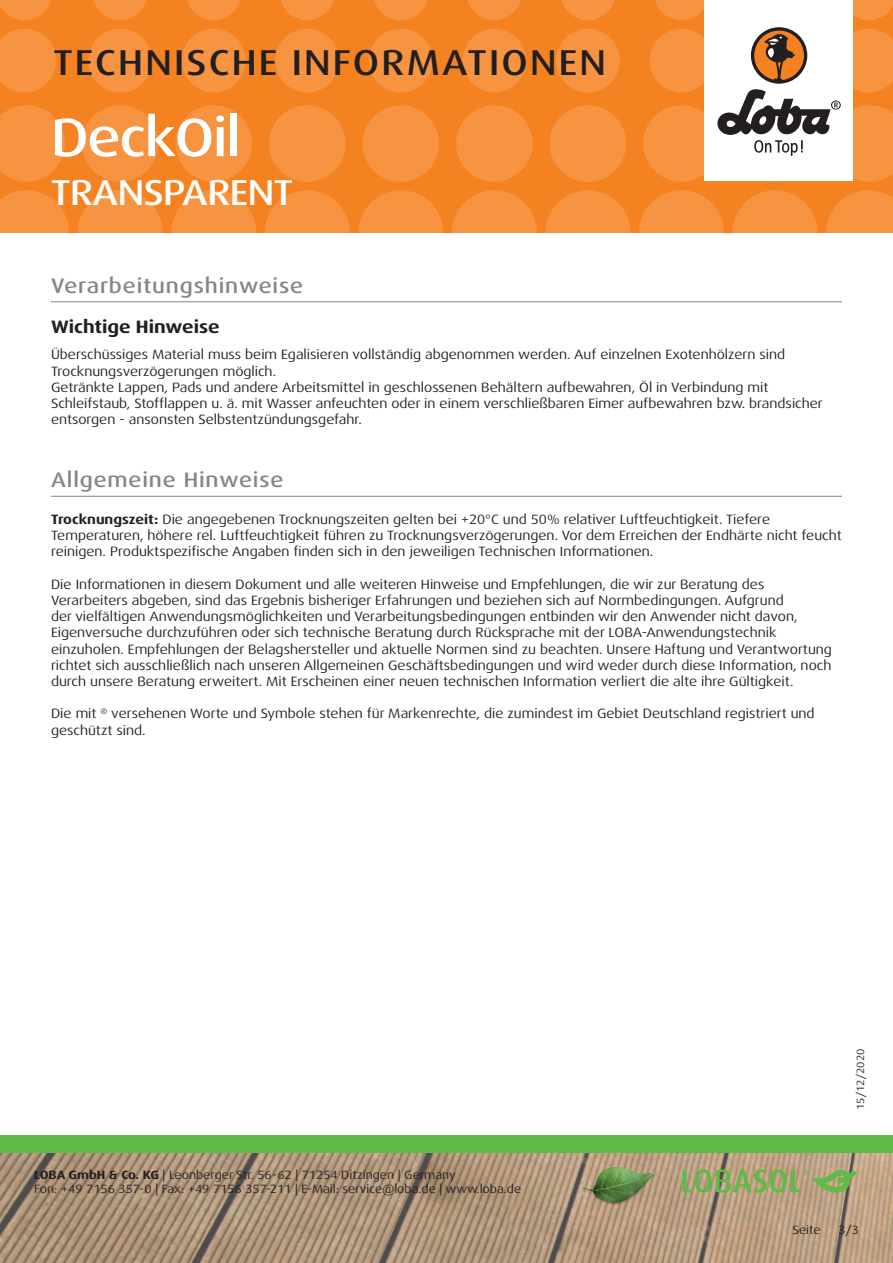
<style>
.page{position:relative;width:893px;height:1263px;background:#fff}
.page>*{position:absolute;margin:0;border:0;box-sizing:border-box;transform-origin:0 0}
.t1{font:500 expanded 54px "Dax Pro";letter-spacing:-.025em;color:#fff}
.t2{font:500 expanded 36px "Dax Pro";letter-spacing:.06em;color:#231f20}
.t3{font:500 expanded 36px "Dax Pro";letter-spacing:-.015em;color:#fff}
.Titel_grau{font:500 expanded 21px "Dax Pro";letter-spacing:.04em;color:#82858b}
.t4{font:700 expanded 18px "Dax Pro";color:#231f20}
.Text{font:expanded 13.5px/16.2px "Dax Pro";color:#231f20}
.t5{font:expanded 12px/14.4px "Dax Pro";color:#231f20}
.t6{font:expanded 10.5px "Dax Pro";color:#231f20}
.s1{font-weight:700}
</style>
<div class="page">
<div style="left:0;top:0;width:893px;height:233px;background:#f58220"></div>
<svg style="left:0;top:190px;width:69px;height:43px"></svg>
<svg style="left:78px;top:190px;width:85px;height:85px;fill:#f69441"></svg>
<svg style="left:171px;top:190px;width:85px;height:85px;fill:#f69441"></svg>
<svg style="left:265px;top:190px;width:85px;height:85px;fill:#f69441"></svg>
<svg style="left:358px;top:190px;width:85px;height:85px;fill:#f69441"></svg>
<svg style="left:545px;top:190px;width:85px;height:85px;fill:#f69441"></svg>
<svg style="left:452px;top:190px;width:85px;height:85px;fill:#f69441"></svg>
<svg style="left:732px;top:190px;width:85px;height:85px;fill:#f69441"></svg>
<svg style="left:639px;top:190px;width:85px;height:85px;fill:#f69441"></svg>
<svg style="left:826px;top:190px;width:67px;height:43px"></svg>
<svg style="left:0;top:105px;width:65px;height:77px"></svg>
<svg style="left:82px;top:105px;width:76px;height:77px"></svg>
<svg style="left:175px;top:105px;width:77px;height:77px"></svg>
<svg style="left:269px;top:105px;width:76px;height:77px"></svg>
<svg style="left:456px;top:105px;width:77px;height:77px"></svg>
<svg style="left:362px;top:105px;width:77px;height:77px"></svg>
<svg style="left:550px;top:105px;width:76px;height:77px"></svg>
<svg style="left:0;top:29px;width:56px;height:63px"></svg>
<svg style="left:182px;top:29px;width:64px;height:63px"></svg>
<svg style="left:88px;top:29px;width:64px;height:63px"></svg>
<svg style="left:275px;top:29px;width:64px;height:63px"></svg>
<svg style="left:462px;top:29px;width:64px;height:63px"></svg>
<svg style="left:369px;top:29px;width:64px;height:63px"></svg>
<svg style="left:556px;top:29px;width:64px;height:63px"></svg>
<svg style="left:0;top:0;width:51px;height:20px"></svg>
<svg style="left:187px;top:0;width:53px;height:20px"></svg>
<svg style="left:468px;top:0;width:53px;height:20px"></svg>
<svg style="left:655px;top:0;width:49px;height:20px"></svg>
<svg style="left:93px;top:0;width:54px;height:20px"></svg>
<svg style="left:374px;top:0;width:54px;height:20px"></svg>
<svg style="left:281px;top:0;width:53px;height:20px"></svg>
<svg style="left:561px;top:0;width:54px;height:20px"></svg>
<svg style="left:853px;top:0;width:40px;height:20px"></svg>
<img style="left:0;top:1152px;width:893px;height:111px">
<div style="left:0;top:1135px;width:893px;height:17px;background:#60bb46"></div>
<div style="left:704px;top:0;width:149px;height:181px;background:#fff"></div>
<svg style="left:643px;top:29px;width:250px;height:153px"></svg>
<img style="left:578px;top:1161px;width:82px;height:81px">
<svg style="left:682px;top:1169px;width:175px;height:24px;background:#96a96a"></svg>
<hr style="left:51px;top:496px;width:791px;height:1px;background:#82858b">
<hr style="left:51px;top:301px;width:791px;height:1px;background:#82858b">
<h2 class="t2" style="left:53px;top:40px;width:554px">TECHNISCHE INFORMATIONEN</h2>
<p class="t1" style="left:51px;top:103px;width:191px">DeckOil</p>
<h2 class="t3" style="left:51px;top:169px;width:244px">TRANSPARENT</h2>
<p class="Titel_grau" style="left:51px;top:272px;width:254px">Verarbeitungshinweise</p>
<p class="t4" style="left:51px;top:315px;width:170px">Wichtige Hinweise</p>
<p class="Text" style="left:51px;top:347px;width:736px">Überschüssiges Material muss beim Egalisieren vollständig abgenommen werden. Auf einzelnen Exotenhölzern sind<br>Trocknungsverzögerungen möglich.</p>
<p class="Text" style="left:51px;top:379px;width:773px">Getränkte Lappen, Pads und andere Arbeitsmittel in geschlossenen Behältern aufbewahren, Öl in Verbindung mit<br>Schleifstaub, Stofflappen u. ä. mit Wasser anfeuchten oder in einem verschließbaren Eimer aufbewahren bzw. brandsicher entsorgen - ansonsten Selbstentzündungsgefahr.</p>
<p class="Titel_grau" style="left:51px;top:467px;width:234px">Allgemeine Hinweise</p>
<p class="Text" style="left:51px;top:511px;width:792px"><span class="s1">Trocknungszeit:</span> Die angegebenen Trocknungszeiten gelten bei +20°C und 50% relativer Luftfeuchtigkeit. Tiefere<br>Temperaturen, höhere rel. Luftfeuchtigkeit führen zu Trocknungsverzögerungen. Vor dem Erreichen der Endhärte nicht feucht reinigen. Produktspezifische Angaben finden sich in den jeweiligen Technischen Informationen.</p>
<p class="Text" style="left:51px;top:576px;width:782px">Die Informationen in diesem Dokument und alle weiteren Hinweise und Empfehlungen, die wir zur Beratung des Verarbeiters abgeben, sind das Ergebnis bisheriger Erfahrungen und beziehen sich auf Normbedingungen. Aufgrund<br>der vielfältigen Anwendungsmöglichkeiten und Verarbeitungsbedingungen entbinden wir den Anwender nicht davon, Eigenversuche durchzuführen oder sich technische Beratung durch Rücksprache mit der LOBA-Anwendungstechnik einzuholen. Empfehlungen der Belagshersteller und aktuelle Normen sind zu beachten. Unsere Haftung und Verantwortung richtet sich ausschließlich nach unseren Allgemeinen Geschäftsbedingungen und wird weder durch diese Information, noch durch unsere Beratung erweitert. Mit Erscheinen einer neuen technischen Information verliert die alte ihre Gültigkeit.</p>
<p class="Text" style="left:51px;top:706px;width:765px">Die mit <sup>®</sup> versehenen Worte und Symbole stehen für Markenrechte, die zumindest im Gebiet Deutschland registriert und geschützt sind.</p>
<p class="t5" style="left:34px;top:1167px;width:489px"><span class="s1">LOBA GmbH &amp; Co. KG</span> | Leonberger Str. 56-62 | 71254 Ditzingen | Germany<br>Fon: +49 7156 357-0 | Fax: +49 7156 357-211 | E-Mail: service@loba.de | www.loba.de</p>
<p class="t6" style="left:854px;top:1110px;width:63px;rotate:-90deg">15/12/2020</p>
<p class="t5" style="left:792px;top:1223px;width:30px">Seite</p>
<p class="t5" style="left:838px;top:1223px;width:22px">3/3</p>
</div>
